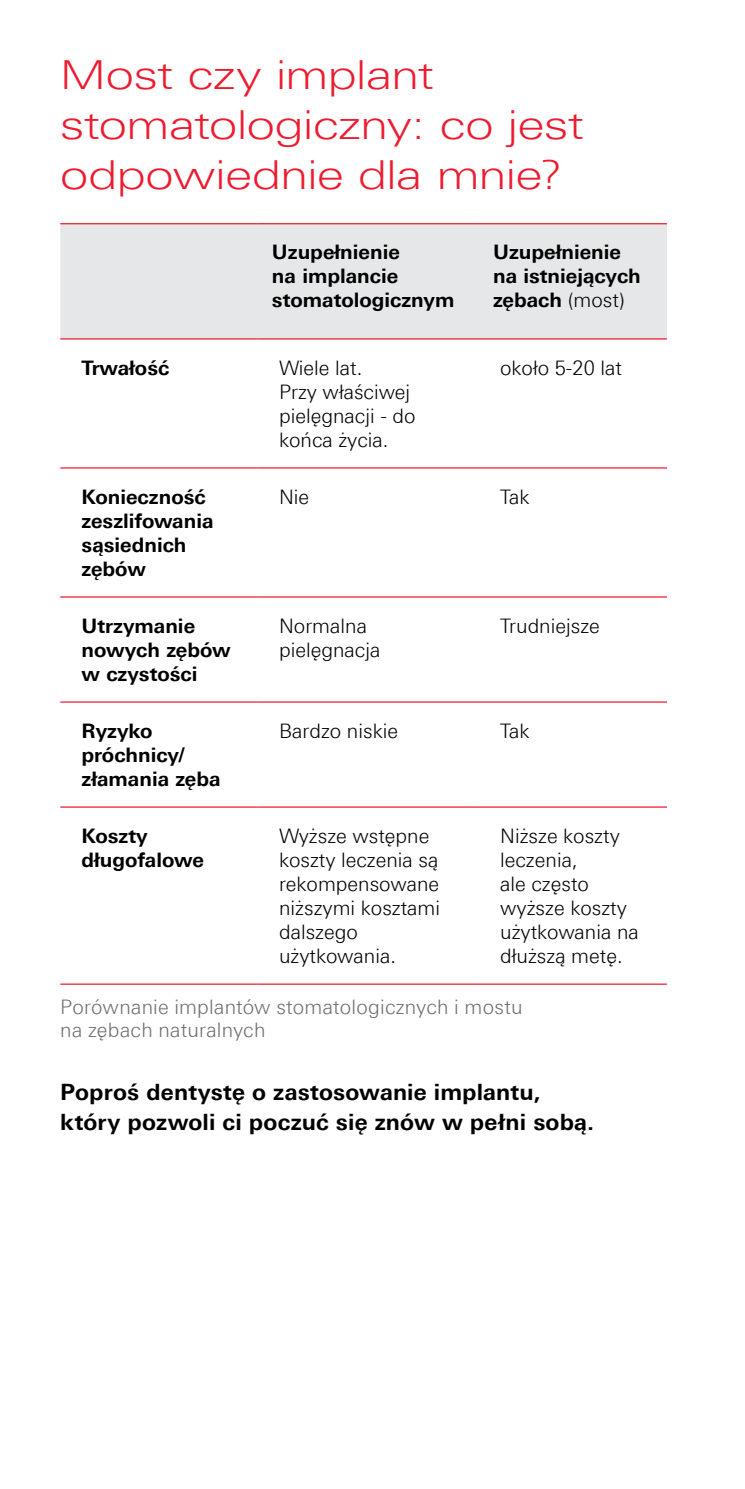
<style>
.page{position:relative;width:745px;height:1489px;background:#fff}
.page>*{position:absolute;margin:0;border:0;box-sizing:border-box;transform-origin:0 0}
.t1{font:300 40px/50px "Linotype Univers 340 Ex";letter-spacing:-.01em;color:#ed1b2f}
.t2{font:700 22.5px/30px "Linotype Univers 630";letter-spacing:.005em;color:#000}
.t3{font:300 20px/24px "Linotype Univers 330";color:#000}
.t4{font:700 20px/24px "Linotype Univers 630";color:#000}
.t5{font:300 20px/22.5px "Linotype Univers 330";letter-spacing:.01em;color:#6d6e71}
.s1{font-family:"Linotype Univers 330";font-weight:300}
</style>
<div class="page">
<div style="left:60px;top:224px;width:606px;height:114px;background:#e6e7e8"></div>
<hr style="left:60px;top:223px;width:197px;height:1px;background:#ed1b2f">
<hr style="left:257px;top:223px;width:221px;height:1px;background:#ed1b2f">
<hr style="left:478px;top:223px;width:188px;height:1px;background:#ed1b2f">
<hr style="left:60px;top:338px;width:197px;height:1px;background:#ed1b2f">
<hr style="left:257px;top:338px;width:221px;height:1px;background:#ed1b2f">
<hr style="left:478px;top:338px;width:188px;height:1px;background:#ed1b2f">
<hr style="left:60px;top:467px;width:197px;height:1px;background:#ed1b2f">
<hr style="left:257px;top:467px;width:221px;height:1px;background:#ed1b2f">
<hr style="left:478px;top:467px;width:188px;height:1px;background:#ed1b2f">
<hr style="left:60px;top:596px;width:197px;height:1px;background:#ed1b2f">
<hr style="left:257px;top:596px;width:221px;height:1px;background:#ed1b2f">
<hr style="left:478px;top:596px;width:188px;height:1px;background:#ed1b2f">
<hr style="left:60px;top:701px;width:197px;height:1px;background:#ed1b2f">
<hr style="left:257px;top:701px;width:221px;height:1px;background:#ed1b2f">
<hr style="left:478px;top:701px;width:188px;height:1px;background:#ed1b2f">
<hr style="left:60px;top:806px;width:197px;height:1px;background:#ed1b2f">
<hr style="left:257px;top:806px;width:221px;height:1px;background:#ed1b2f">
<hr style="left:478px;top:806px;width:188px;height:1px;background:#ed1b2f">
<hr style="left:60px;top:983px;width:197px;height:1px;background:#ed1b2f">
<hr style="left:257px;top:983px;width:221px;height:1px;background:#ed1b2f">
<hr style="left:478px;top:983px;width:188px;height:1px;background:#ed1b2f">
<p class="t1" style="left:60px;top:50px;width:524px">Most czy implant stomatologiczny: co jest odpowiednie dla mnie?</p>
<p class="t4" style="left:272px;top:240px;width:184px">Uzupełnienie<br>na implancie stomatologicznym</p>
<p class="t4" style="left:493px;top:240px;width:149px">Uzupełnienie na istniejących zębach <span class="s1">(most)</span></p>
<p class="t4" style="left:81px;top:355px;width:89px">Trwałość</p>
<p class="t3" style="left:279px;top:355px;width:138px">Wiele lat.<br>Przy właściwej pielęgnacji - do końca życia.</p>
<p class="t3" style="left:500px;top:355px;width:123px">około 5-20 lat</p>
<p class="t4" style="left:81px;top:484px;width:133px">Konieczność zeszlifowania sąsiednich zębów</p>
<p class="t3" style="left:279px;top:484px;width:32px">Nie</p>
<p class="t3" style="left:500px;top:484px;width:31px">Tak</p>
<p class="t4" style="left:81px;top:613px;width:150px">Utrzymanie nowych zębów w czystości</p>
<p class="t3" style="left:279px;top:613px;width:103px">Normalna pielęgnacja</p>
<p class="t3" style="left:500px;top:613px;width:101px">Trudniejsze</p>
<p class="t4" style="left:81px;top:718px;width:140px">Ryzyko próchnicy/ złamania zęba</p>
<p class="t3" style="left:279px;top:718px;width:121px">Bardzo niskie</p>
<p class="t3" style="left:500px;top:718px;width:31px">Tak</p>
<p class="t4" style="left:81px;top:823px;width:124px">Koszty długofalowe</p>
<p class="t3" style="left:279px;top:823px;width:162px">Wyższe wstępne koszty leczenia są rekompensowane niższymi kosztami dalszego użytkowania.</p>
<p class="t3" style="left:500px;top:823px;width:140px">Niższe koszty leczenia,<br>ale często wyższe koszty użytkowania na dłuższą metę.</p>
<p class="t5" style="left:60px;top:995px;width:463px">Porównanie implantów stomatologicznych i mostu na zębach naturalnych</p>
<p class="t2" style="left:60px;top:1076px;width:535px">Poproś dentystę o zastosowanie implantu, który pozwoli ci poczuć się znów w pełni sobą.</p>
</div>
